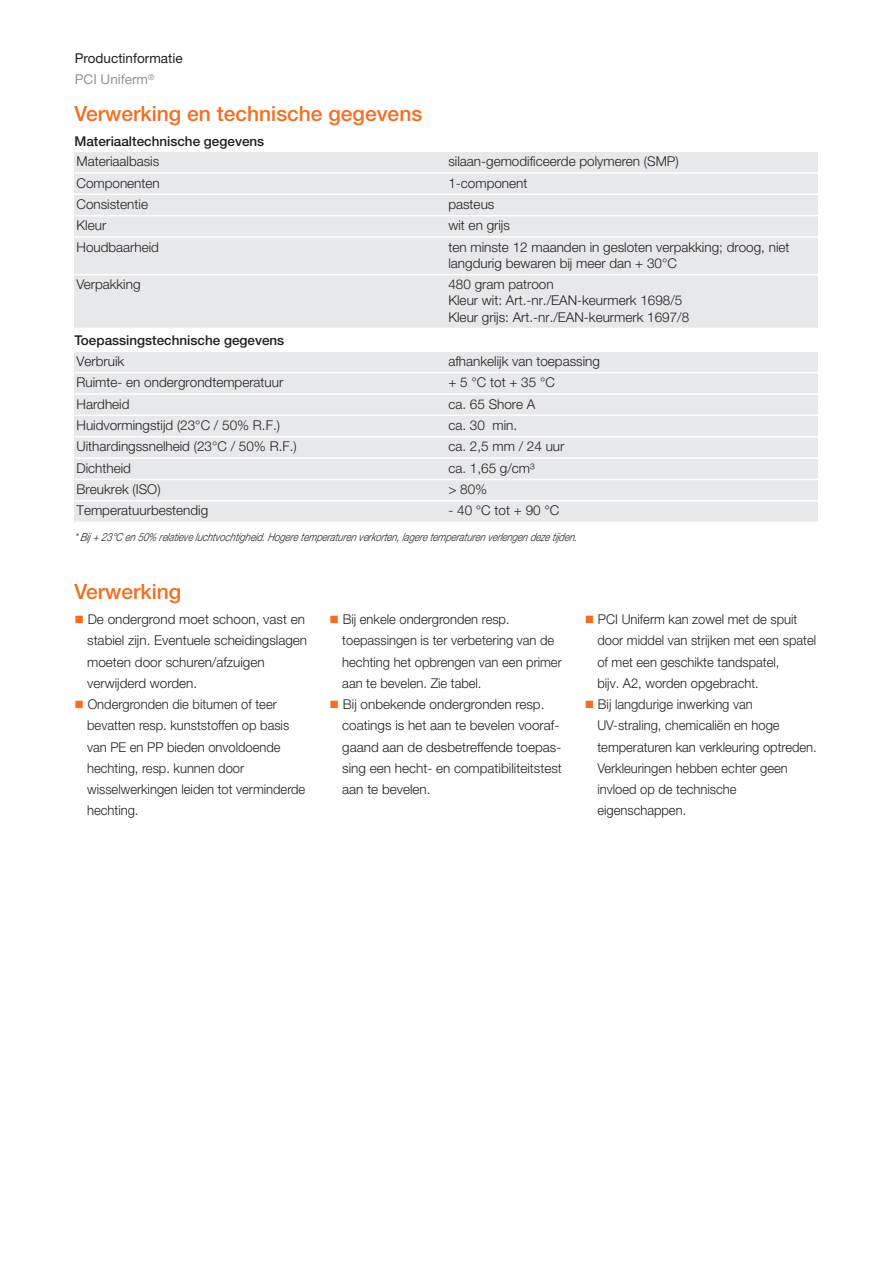
<style>
.page{position:relative;width:893px;height:1263px;background:#fff}
.page>*{position:absolute;margin:0;border:0;box-sizing:border-box;transform-origin:0 0}
.t1{font:500 21px "Helvetica Neue LT Pro";color:#f36e21}
.t2{font:300 13.5px/21.3px "Helvetica Neue LT Pro";color:#231f20}
.t3{font:300 13.5px/21.3px "Helvetica Neue LT Pro";color:#231f20;scale:.96 1}
.t4{font:500 13.5px "Helvetica Neue LT Pro";color:#231f20}
.t5{font:13.5px/21.3px "Helvetica Neue LT Pro";color:#231f20}
.t6{font:italic 300 11.25px "Helvetica Neue LT Pro";color:#231f20;scale:.85 1}
.s1{color:#939598}
.s2{color:#f36e21}
</style>
<div class="page">
<div style="left:74px;top:152px;width:372px;height:21px;background:#e7e8e9"></div>
<div style="left:446px;top:152px;width:372px;height:21px;background:#e7e8e9"></div>
<div style="left:74px;top:173px;width:372px;height:21px;background:#e7e8e9"></div>
<div style="left:446px;top:173px;width:372px;height:21px;background:#e7e8e9"></div>
<div style="left:74px;top:194px;width:372px;height:22px;background:#e7e8e9"></div>
<div style="left:446px;top:194px;width:372px;height:22px;background:#e7e8e9"></div>
<div style="left:74px;top:216px;width:372px;height:21px;background:#e7e8e9"></div>
<div style="left:446px;top:216px;width:372px;height:21px;background:#e7e8e9"></div>
<div style="left:74px;top:237px;width:372px;height:38px;background:#e7e8e9"></div>
<div style="left:446px;top:237px;width:372px;height:38px;background:#e7e8e9"></div>
<div style="left:74px;top:275px;width:372px;height:54px;background:#e7e8e9"></div>
<div style="left:446px;top:275px;width:372px;height:54px;background:#e7e8e9"></div>
<hr style="left:74px;top:172px;width:744px;height:2px;background:#fff">
<hr style="left:74px;top:194px;width:744px;height:1px;background:#fff">
<hr style="left:74px;top:215px;width:744px;height:1px;background:#fff">
<hr style="left:74px;top:236px;width:744px;height:2px;background:#fff">
<hr style="left:74px;top:274px;width:744px;height:1px;background:#fff">
<hr style="left:74px;top:328px;width:744px;height:1px;background:#fff">
<div style="left:74px;top:352px;width:372px;height:21px;background:#e7e8e9"></div>
<div style="left:446px;top:352px;width:372px;height:21px;background:#e7e8e9"></div>
<div style="left:74px;top:373px;width:372px;height:21px;background:#e7e8e9"></div>
<div style="left:446px;top:373px;width:372px;height:21px;background:#e7e8e9"></div>
<div style="left:74px;top:394px;width:372px;height:21px;background:#e7e8e9"></div>
<div style="left:446px;top:394px;width:372px;height:21px;background:#e7e8e9"></div>
<div style="left:74px;top:415px;width:372px;height:22px;background:#e7e8e9"></div>
<div style="left:446px;top:415px;width:372px;height:22px;background:#e7e8e9"></div>
<div style="left:74px;top:437px;width:372px;height:21px;background:#e7e8e9"></div>
<div style="left:446px;top:437px;width:372px;height:21px;background:#e7e8e9"></div>
<div style="left:74px;top:458px;width:372px;height:21px;background:#e7e8e9"></div>
<div style="left:446px;top:458px;width:372px;height:21px;background:#e7e8e9"></div>
<div style="left:74px;top:479px;width:372px;height:22px;background:#e7e8e9"></div>
<div style="left:446px;top:479px;width:372px;height:22px;background:#e7e8e9"></div>
<div style="left:74px;top:501px;width:372px;height:22px;background:#e7e8e9"></div>
<div style="left:446px;top:501px;width:372px;height:22px;background:#e7e8e9"></div>
<hr style="left:74px;top:372px;width:744px;height:1px;background:#fff">
<hr style="left:74px;top:393px;width:744px;height:2px;background:#fff">
<hr style="left:74px;top:415px;width:744px;height:1px;background:#fff">
<hr style="left:74px;top:436px;width:744px;height:1px;background:#fff">
<hr style="left:74px;top:457px;width:744px;height:2px;background:#fff">
<hr style="left:74px;top:479px;width:744px;height:1px;background:#fff">
<hr style="left:74px;top:500px;width:744px;height:2px;background:#fff">
<hr style="left:74px;top:521px;width:744px;height:2px;background:#fff">
<p class="t5" style="left:75px;top:49px;width:109px">Productinformatie<br><span class="s1">PCI Uniferm</span><sup>®</sup></p>
<h1 class="t1" style="left:74px;top:106px;width:349px">Verwerking en technische gegevens</h1>
<p class="t4" style="left:74px;top:136px;width:191px">Materiaaltechnische gegevens</p>
<p class="t2" style="left:77px;top:152px;width:84px">Materiaalbasis</p>
<p class="t2" style="left:448px;top:152px;width:232px">silaan-gemodificeerde polymeren (SMP)</p>
<p class="t2" style="left:77px;top:173px;width:85px">Componenten</p>
<p class="t2" style="left:448px;top:173px;width:81px">1-component</p>
<p class="t2" style="left:77px;top:195px;width:73px">Consistentie</p>
<p class="t2" style="left:448px;top:195px;width:47px">pasteus</p>
<p class="t2" style="left:77px;top:216px;width:31px">Kleur</p>
<p class="t2" style="left:448px;top:216px;width:63px">wit en grijs</p>
<p class="t2" style="left:77px;top:237px;width:84px">Houdbaarheid</p>
<p class="t2" style="left:448px;top:240px;width:343px;line-height:16.2px">ten minste 12 maanden in gesloten verpakking; droog, niet langdurig bewaren bij meer dan + 30°C</p>
<p class="t2" style="left:77px;top:275px;width:66px">Verpakking</p>
<p class="t2" style="left:448px;top:278px;width:242px;line-height:16.2px">480 gram patroon<br>Kleur wit: Art.-nr./EAN-keurmerk 1698/5<br>Kleur grijs: Art.-nr./EAN-keurmerk 1697/8</p>
<p class="t2" style="left:77px;top:352px;width:49px">Verbruik</p>
<p class="t2" style="left:448px;top:352px;width:153px">afhankelijk van toepassing</p>
<p class="t2" style="left:77px;top:373px;width:208px">Ruimte- en ondergrondtemperatuur</p>
<p class="t2" style="left:448px;top:373px;width:108px">+5°Ctot+35°C</p>
<p class="t2" style="left:77px;top:394px;width:55px">Hardheid</p>
<p class="t2" style="left:448px;top:394px;width:89px">ca. 65 Shore A</p>
<p class="t2" style="left:77px;top:416px;width:205px">Huidvormingstijd (23°C / 50% R.F.)</p>
<p class="t2" style="left:448px;top:416px;width:70px">ca. 30 min.</p>
<p class="t2" style="left:77px;top:437px;width:222px">Uithardingssnelheid (23°C / 50% R.F.)</p>
<p class="t2" style="left:448px;top:437px;width:118px">ca. 2,5 mm / 24 uur</p>
<p class="t2" style="left:77px;top:458px;width:56px">Dichtheid</p>
<p class="t2" style="left:448px;top:458px;width:88px">ca. 1,65 g/cm³</p>
<p class="t2" style="left:77px;top:480px;width:86px">Breukrek (ISO)</p>
<p class="t2" style="left:448px;top:480px;width:40px">&gt; 80%</p>
<p class="t2" style="left:77px;top:501px;width:133px">Temperatuurbestendig</p>
<p class="t2" style="left:448px;top:501px;width:112px">- 40 °C tot + 90 °C</p>
<p class="t4" style="left:74px;top:336px;width:211px">Toepassingstechnische gegevens</p>
<p class="t6" style="left:74px;top:533px;width:595px">* Bij +23°Cen50%relatieveluchtvochtigheid.Hogeretemperaturenverkorten, lageretemperaturenverlengendezetijden.</p>
<h1 class="t1" style="left:74px;top:584px;width:108px">Verwerking</h1>
<p class="t2" style="left:87px;top:610px;width:222px;text-indent:-13px"><span class="s2">■</span> De ondergrond moet schoon, vast en stabiel zijn. Eventuele scheidingslagen moeten door schuren/afzuigen verwijderd worden.</p>
<p class="t3" style="left:87px;top:695px;width:229px;text-indent:-13px"><span class="s2">■</span> Ondergronden die bitumen of teer bevatten resp. kunststoffen op basis van PE en PP bieden onvoldoende hechting, resp. kunnen door wisselwerkingen leiden tot verminderde hechting.</p>
<p class="t3" style="left:342px;top:610px;width:230px;text-indent:-13px"><span class="s2">■</span> Bij enkele ondergronden resp. toepassingen is ter verbetering van de hechting het opbrengen van een primer aan te bevelen. Zie tabel.</p>
<p class="t2" style="left:342px;top:695px;width:221px;text-indent:-13px"><span class="s2">■</span> Bij onbekende ondergronden resp. coatings is het aan te bevelen vooraf&shy;gaand aan de desbetreffende toepas&shy;sing een hecht- en compatibiliteitstest aan te bevelen.</p>
<p class="t3" style="left:597px;top:610px;width:229px;text-indent:-13px"><span class="s2">■</span> PCI Uniferm kan zowel met de spuit door middel van strijken met een spatel of met een geschikte tandspatel,<br>bijv. A2, worden opgebracht.</p>
<p class="t3" style="left:597px;top:695px;width:230px;text-indent:-13px"><span class="s2">■</span> Bij langdurige inwerking van<br>UV-straling, chemicaliën en hoge temperaturen kan verkleuring optreden.<br>Verkleuringen hebben echter geen invloed op de technische eigenschappen.</p>
</div>
